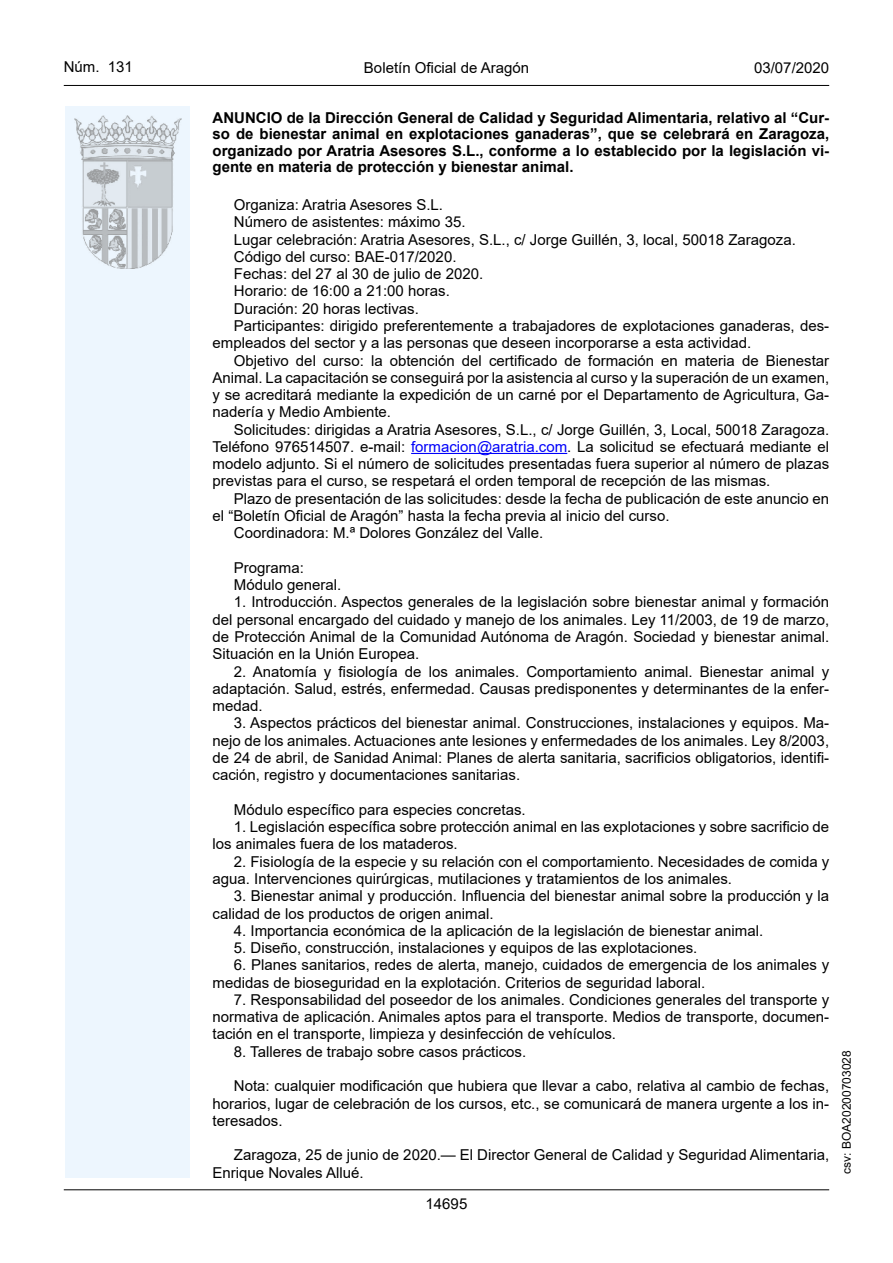
<style>
.page{position:relative;width:893px;height:1263px;background:#fff}
.page>*{position:absolute;margin:0;border:0;box-sizing:border-box;transform-origin:0 0}
.inicio_de_parrafo{font:15px/17.2px "Arial";color:#000}
.Titulo_text{font:700 15px/16.5px "Arial";color:#000;text-align:justify}
.t1{font:15px "Arial MT2";color:#000}
.t2{font:12px "Arial MT2";color:#000}
.s1{color:#0000fa}
</style>
<div class="page">
<hr style="left:64px;top:1189px;width:765px;height:1px;background:#000">
<hr style="left:64px;top:85px;width:765px;height:1px;background:#000">
<div style="left:65px;top:106px;width:125px;height:1072px;background:#edf6fe"></div>
<img style="left:75px;top:115px;width:106px;height:153px">
<hr style="left:411px;top:453px;width:156px;height:1px;background:#0000fa">
<p class="t1" style="left:64px;top:57px;width:71px">Núm. 131</p>
<p class="inicio_de_parrafo" style="left:364px;top:59px;width:167px">Boletín Oficial de Aragón</p>
<p class="t1" style="left:754px;top:57px;width:77px">03/07/2020</p>
<h5 class="Titulo_text" style="left:213px;top:110px;width:618px">ANUNCIO de la Dirección General de Calidad y Seguridad Alimentaria, relativo al “Cur&shy;so de bienestar animal en explotaciones ganaderas”, que se celebrará en Zaragoza, organizado por Aratria Asesores S.L., conforme a lo establecido por la legislación vi&shy;gente en materia de protección y bienestar animal.</h5>
<p class="inicio_de_parrafo" style="left:234px;top:196px;width:211px">Organiza: Aratria Asesores S.L.</p>
<p class="inicio_de_parrafo" style="left:234px;top:213px;width:233px">Número de asistentes: máximo 35.</p>
<p class="inicio_de_parrafo" style="left:234px;top:231px;width:563px">Lugar celebración: Aratria Asesores, S.L., c/ Jorge Guillén, 3, local, 50018 Zaragoza.</p>
<p class="inicio_de_parrafo" style="left:234px;top:248px;width:224px">Código del curso: BAE-017/2020.</p>
<p class="inicio_de_parrafo" style="left:234px;top:265px;width:251px">Fechas: del 27 al 30 de julio de 2020.</p>
<p class="inicio_de_parrafo" style="left:234px;top:282px;width:217px">Horario: de 16:00 a 21:00 horas.</p>
<p class="inicio_de_parrafo" style="left:234px;top:300px;width:187px">Duración: 20 horas lectivas.</p>
<p class="inicio_de_parrafo" style="left:213px;top:317px;width:618px;text-indent:21px">Participantes: dirigido preferentemente a trabajadores de explotaciones ganaderas, des&shy;empleados del sector y a las personas que deseen incorporarse a esta actividad.</p>
<p class="inicio_de_parrafo" style="left:213px;top:351px;width:618px;text-align:justify;text-indent:21px">Objetivo del curso: la obtención del certificado de formación en materia de Bienestar Animal. La capacitación se conseguirá por la asistencia al curso y la superación de un examen, y se acreditará mediante la expedición de un carné por el Departamento de Agricultura, Ga&shy;nadería y Medio Ambiente.</p>
<p class="inicio_de_parrafo" style="left:213px;top:421px;width:618px;text-align:justify;text-indent:21px">Solicitudes: dirigidas a Aratria Asesores, S.L., c/ Jorge Guillén, 3, Local, 50018 Zaragoza.<br>Teléfono 976514507. e-mail: <span class="s1">formacion@aratria.com</span>. La solicitud se efectuará mediante el modelo adjunto. Si el número de solicitudes presentadas fuera superior al número de plazas previstas para el curso, se respetará el orden temporal de recepción de las mismas.</p>
<p class="inicio_de_parrafo" style="left:213px;top:490px;width:618px;text-indent:21px">Plazo de presentación de las solicitudes: desde la fecha de publicación de este anuncio en el “Boletín Oficial de Aragón” hasta la fecha previa al inicio del curso.</p>
<p class="inicio_de_parrafo" style="left:234px;top:524px;width:311px">Coordinadora: M.ª Dolores González del Valle.</p>
<p class="inicio_de_parrafo" style="left:234px;top:559px;width:72px">Programa:</p>
<p class="inicio_de_parrafo" style="left:234px;top:576px;width:109px">Módulo general.</p>
<p class="inicio_de_parrafo" style="left:213px;top:593px;width:618px;text-align:justify;text-indent:21px">1. Introducción. Aspectos generales de la legislación sobre bienestar animal y formación del personal encargado del cuidado y manejo de los animales. Ley 11/2003, de 19 de marzo, de Protección Animal de la Comunidad Autónoma de Aragón. Sociedad y bienestar animal.<br>Situación en la Unión Europea.</p>
<p class="inicio_de_parrafo" style="left:213px;top:663px;width:618px;text-align:justify;text-indent:21px">2. Anatomía y fisiología de los animales. Comportamiento animal. Bienestar animal y adaptación. Salud, estrés, enfermedad. Causas predisponentes y determinantes de la enfer&shy;medad.</p>
<p class="inicio_de_parrafo" style="left:213px;top:714px;width:618px;text-align:justify;text-indent:21px">3. Aspectos prácticos del bienestar animal. Construcciones, instalaciones y equipos. Ma&shy;nejo de los animales. Actuaciones ante lesiones y enfermedades de los animales. Ley 8/2003, de 24 de abril, de Sanidad Animal: Planes de alerta sanitaria, sacrificios obligatorios, identifi&shy;cación, registro y documentaciones sanitarias.</p>
<p class="inicio_de_parrafo" style="left:234px;top:801px;width:293px">Módulo específico para especies concretas.</p>
<p class="inicio_de_parrafo" style="left:213px;top:818px;width:618px;text-indent:21px">1. Legislación específica sobre protección animal en las explotaciones y sobre sacrificio de los animales fuera de los mataderos.</p>
<p class="inicio_de_parrafo" style="left:213px;top:853px;width:618px;text-indent:21px">2. Fisiología de la especie y su relación con el comportamiento. Necesidades de comida y agua. Intervenciones quirúrgicas, mutilaciones y tratamientos de los animales.</p>
<p class="inicio_de_parrafo" style="left:213px;top:887px;width:618px;text-indent:21px">3. Bienestar animal y producción. Influencia del bienestar animal sobre la producción y la calidad de los productos de origen animal.</p>
<p class="inicio_de_parrafo" style="left:234px;top:922px;width:531px">4. Importancia económica de la aplicación de la legislación de bienestar animal.</p>
<p class="inicio_de_parrafo" style="left:234px;top:939px;width:465px">5. Diseño, construcción, instalaciones y equipos de las explotaciones.</p>
<p class="inicio_de_parrafo" style="left:213px;top:956px;width:618px;text-indent:21px">6. Planes sanitarios, redes de alerta, manejo, cuidados de emergencia de los animales y medidas de bioseguridad en la explotación. Criterios de seguridad laboral.</p>
<p class="inicio_de_parrafo" style="left:213px;top:991px;width:618px;text-align:justify;text-indent:21px">7. Responsabilidad del poseedor de los animales. Condiciones generales del transporte y normativa de aplicación. Animales aptos para el transporte. Medios de transporte, documen&shy;tación en el transporte, limpieza y desinfección de vehículos.</p>
<p class="inicio_de_parrafo" style="left:234px;top:1043px;width:294px">8. Talleres de trabajo sobre casos prácticos.</p>
<p class="inicio_de_parrafo" style="left:213px;top:1077px;width:618px;text-align:justify;text-indent:21px">Nota: cualquier modificación que hubiera que llevar a cabo, relativa al cambio de fechas, horarios, lugar de celebración de los cursos, etc., se comunicará de manera urgente a los in&shy;teresados.</p>
<p class="inicio_de_parrafo" style="left:213px;top:1146px;width:618px;text-indent:21px">Zaragoza, 25 de junio de 2020.— El Director General de Calidad y Seguridad Alimentaria,<br>Enrique Novales Allué.</p>
<p class="t1" style="left:426px;top:1193px;width:43px">14695</p>
<p class="t2" style="left:838px;top:1174px;width:125px;rotate:-90deg">csv: BOA20200703028</p>
</div>
